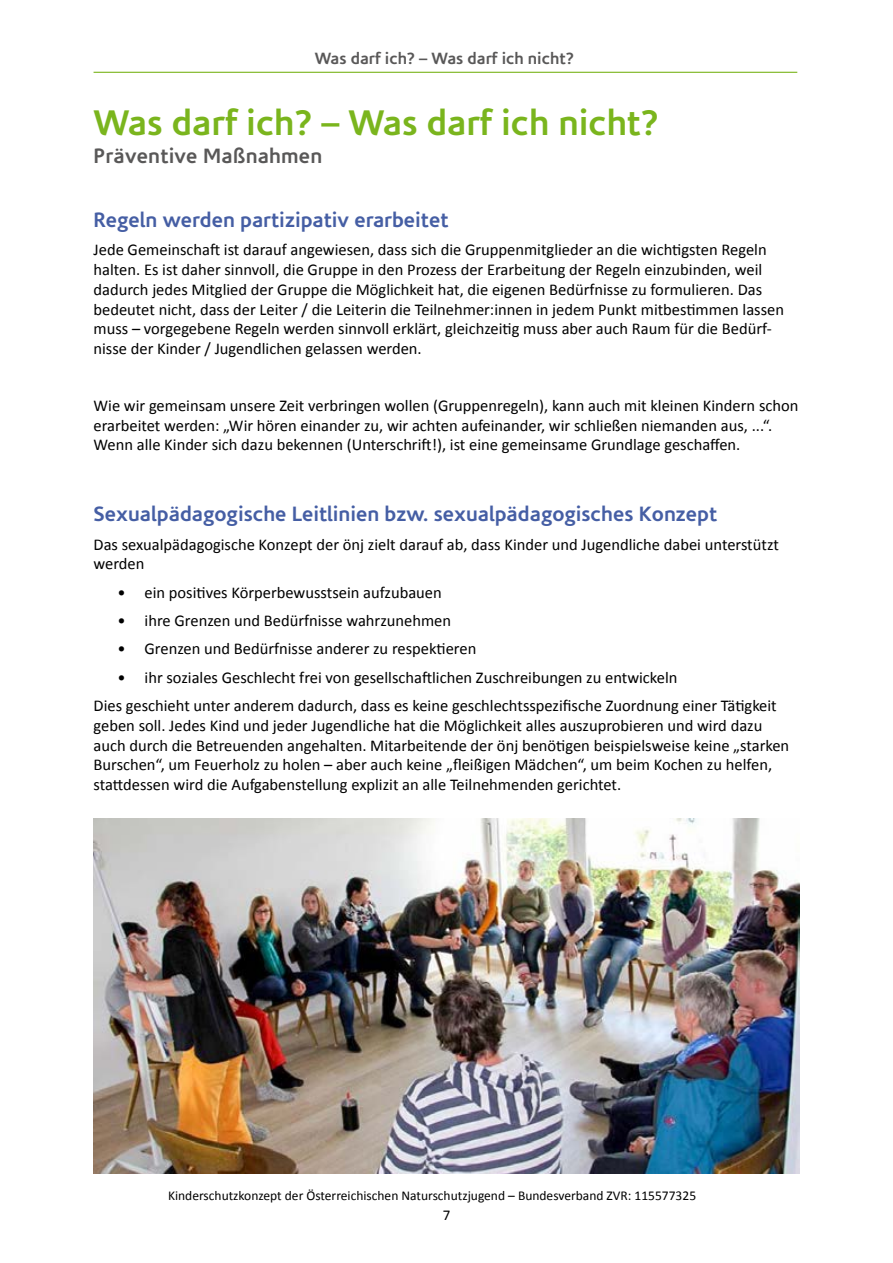
<style>
.page{position:relative;width:893px;height:1263px;background:#fff}
.page>*{position:absolute;margin:0;border:0;box-sizing:border-box;transform-origin:0 0}
.Heading_1{font:700 36px "Corisande";color:#7ab51d}
.Heading_2{font:700 21px "Corisande";color:#455ea4}
.t1{font:700 21px "Corisande";letter-spacing:.01em;color:#595858}
.t2{font:16.5px/19.8px "Calibri";color:#000}
.t3{font:700 16.5px "Corisande";color:#595858}
.t4{font:15px "Calibri";color:#000}
.t5{font:13.5px "Calibri";color:#000}
</style>
<div class="page">
<hr style="left:94px;top:72px;width:703px;height:1px;background:#7ab51d">
<img style="left:94px;top:819px;width:705px;height:355px">
<p class="t3" style="left:315px;top:49px;width:261px">Was darf ich? – Was darf ich nicht?</p>
<p class="Heading_1" style="left:94px;top:102px;width:567px">Was darf ich? – Was darf ich nicht?</p>
<p class="t1" style="left:94px;top:144px;width:230px">Präventive Maßnahmen</p>
<p class="Heading_2" style="left:94px;top:208px;width:356px">Regeln werden partizipativ erarbeitet</p>
<p class="t2" style="left:94px;top:240px;width:692px">Jede Gemeinschaft ist darauf angewiesen, dass sich die Gruppenmitglieder an die wichtigsten Regeln halten. Es ist daher sinnvoll, die Gruppe in den Prozess der Erarbeitung der Regeln einzubinden, weil dadurch jedes Mitglied der Gruppe die Möglichkeit hat, die eigenen Bedürfnisse zu formulieren. Das bedeutet nicht, dass der Leiter / die Leiterin die Teilnehmer:innen in jedem Punkt mitbestimmen lassen muss – vorgegebene Regeln werden sinnvoll erklärt, gleichzeitig muss aber auch Raum für die Bedürf&shy;nisse der Kinder / Jugendlichen gelassen werden.</p>
<p class="t2" style="left:94px;top:395px;width:706px">Wie wir gemeinsam unsere Zeit verbringen wollen (Gruppenregeln), kann auch mit kleinen Kindern schon erarbeitet werden: „Wir hören einander zu, wir achten aufeinander, wir schließen niemanden aus, ...“.<br>Wenn alle Kinder sich dazu bekennen (Unterschrift!), ist eine gemeinsame Grundlage geschaffen.</p>
<p class="Heading_2" style="left:94px;top:502px;width:625px">Sexualpädagogische Leitlinien bzw. sexualpädagogisches Konzept</p>
<p class="t2" style="left:94px;top:534px;width:687px">Das sexualpädagogische Konzept der önj zielt darauf ab, dass Kinder und Jugendliche dabei unterstützt werden</p>
<p class="t2" style="left:118px;top:582px;width:326px">• ein positives Körperbewusstsein aufzubauen</p>
<p class="t2" style="left:118px;top:611px;width:335px">• ihre Grenzen und Bedürfnisse wahrzunehmen</p>
<p class="t2" style="left:118px;top:639px;width:360px">• Grenzen und Bedürfnisse anderer zu respektieren</p>
<p class="t2" style="left:118px;top:667px;width:561px">• ihr soziales Geschlecht frei von gesellschaftlichen Zuschreibungen zu entwickeln</p>
<p class="t2" style="left:94px;top:696px;width:697px">Dies geschieht unter anderem dadurch, dass es keine geschlechtsspezifische Zuordnung einer Tätigkeit geben soll. Jedes Kind und jeder Jugendliche hat die Möglichkeit alles auszuprobieren und wird dazu auch durch die Betreuenden angehalten. Mitarbeitende der önj benötigen beispielsweise keine „starken Burschen“, um Feuerholz zu holen – aber auch keine „fleißigen Mädchen“, um beim Kochen zu helfen, stattdessen wird die Aufgabenstellung explizit an alle Teilnehmenden gerichtet.</p>
<p class="t5" style="left:168px;top:1187px;width:530px">Kinderschutzkonzept der Österreichischen Naturschutzjugend – Bundesverband ZVR: 115577325</p>
<p class="t4" style="left:443px;top:1206px;width:9px">7</p>
</div>
